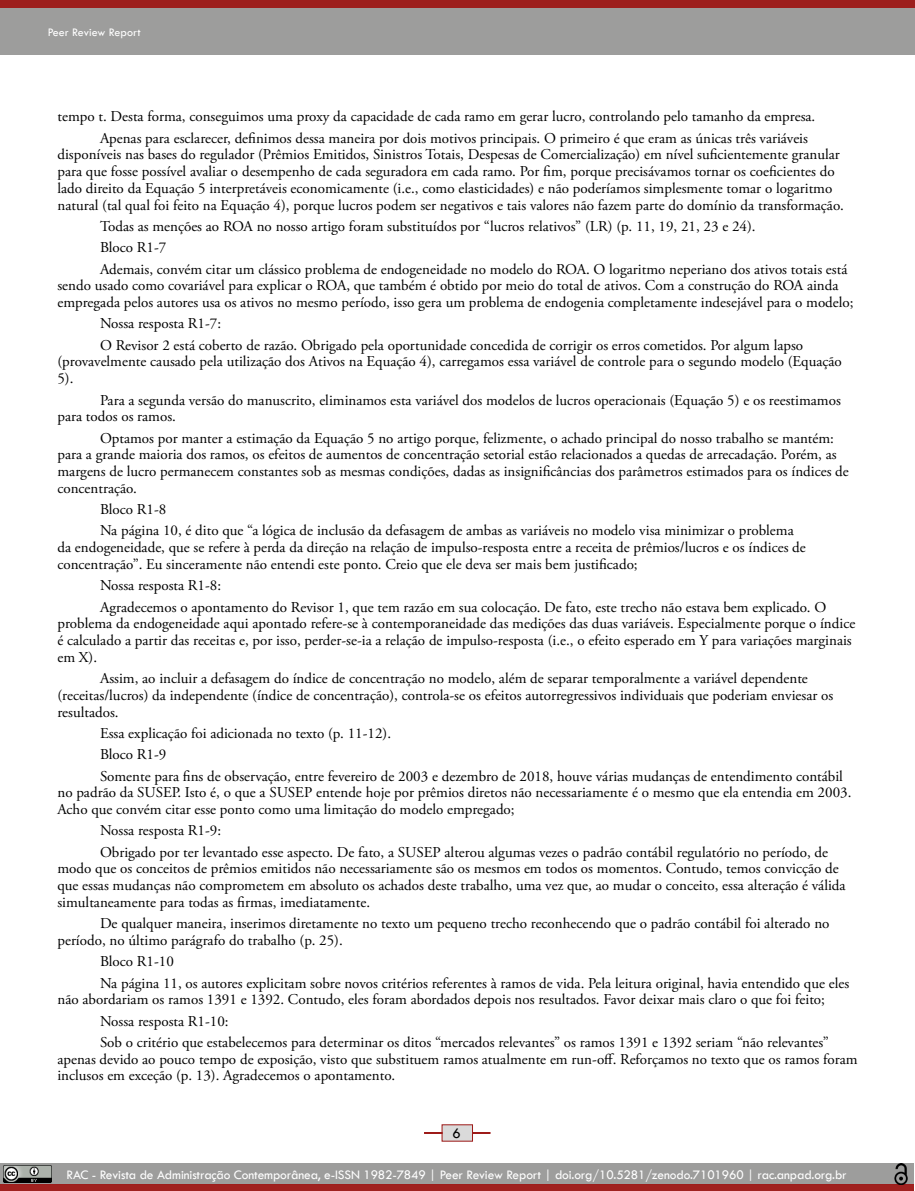
<style>
.page{position:relative;width:915px;height:1191px;background:#fff}
.page>*{position:absolute;margin:0;border:0;box-sizing:border-box;transform-origin:0 0}
.t1{font:15px/16.8px "Adobe Garamond Pro";color:#000}
.t2{font:15px "Tw Cen";color:#000}
.t3{font:13.5px "Tw Cen";letter-spacing:-.01em;color:#fff}
.t4{font:12px "Tw Cen";color:#fff}
</style>
<div class="page">
<svg style="left:424px;top:1124px;width:67px;height:18px"></svg>
<div style="left:0;top:0;width:914px;height:54px;background:#9d9d9c"></div>
<div style="left:0;top:0;width:914px;height:7px;background:#9d1a18"></div>
<div style="left:0;top:1163px;width:913px;height:21px;background:#9d9d9c"></div>
<div style="left:0;top:1184px;width:913px;height:7px;background:#a0211f"></div>
<img style="left:4px;top:1165px;width:48px;height:17px">
<img style="left:894px;top:1163px;width:13px;height:21px">
<p class="t4" style="left:48px;top:25px;width:94px">Peer Review Report</p>
<p class="t1" style="left:100px;top:107px;width:716px;line-height:21.1px;text-indent:-43px">tempo t. Desta forma, conseguimos uma proxy da capacidade de cada ramo em gerar lucro, controlando pelo tamanho da empresa.<br>Apenas para esclarecer, definimos dessa maneira por dois motivos principais. O primeiro é que eram as únicas três variáveis</p>
<p class="t1" style="left:57px;top:147px;width:787px">disponíveis nas bases do regulador (Prêmios Emitidos, Sinistros Totais, Despesas de Comercialização) em nível suficientemente granular para que fosse possível avaliar o desempenho de cada seguradora em cada ramo. Por fim, porque precisávamos tornar os coeficientes do lado direito da Equação 5 interpretáveis economicamente (i.e., como elasticidades) e não poderíamos simplesmente tomar o logaritmo natural (tal qual foi feito na Equação 4), porque lucros podem ser negativos e tais valores não fazem parte do domínio da transformação.</p>
<p class="t1" style="left:100px;top:216px;width:748px;line-height:21.1px">Todas as menções ao ROA no nosso artigo foram substituídos por “lucros relativos” (LR) (p. 11, 19, 21, 23 e 24).<br>Bloco R1-7<br>Ademais, convém citar um clássico problema de endogeneidade no modelo do ROA. O logaritmo neperiano dos ativos totais está</p>
<p class="t1" style="left:57px;top:278px;width:797px">sendo usado como covariável para explicar o ROA, que também é obtido por meio do total de ativos. Com a construção do ROA ainda empregada pelos autores usa os ativos no mesmo período, isso gera um problema de endogenia completamente indesejável para o modelo;</p>
<p class="t1" style="left:100px;top:314px;width:704px;line-height:21.1px">Nossa resposta R1-7:<br>O Revisor 2 está coberto de razão. Obrigado pela oportunidade concedida de corrigir os erros cometidos. Por algum lapso</p>
<p class="t1" style="left:57px;top:354px;width:785px">(provavelmente causado pela utilização dos Ativos na Equação 4), carregamos essa variável de controle para o segundo modelo (Equação<br>5).</p>
<p class="t1" style="left:57px;top:392px;width:784px;text-indent:43px">Para a segunda versão do manuscrito, eliminamos esta variável dos modelos de lucros operacionais (Equação 5) e os reestimamos para todos os ramos.</p>
<p class="t1" style="left:57px;top:430px;width:792px;text-indent:43px">Optamos por manter a estimação da Equação 5 no artigo porque, felizmente, o achado principal do nosso trabalho se mantém: para a grande maioria dos ramos, os efeitos de aumentos de concentração setorial estão relacionados a quedas de arrecadação. Porém, as margens de lucro permanecem constantes sob as mesmas condições, dadas as insignificâncias dos parâmetros estimados para os índices de concentração.</p>
<p class="t1" style="left:100px;top:499px;width:695px;line-height:21.1px">Bloco R1-8<br>Na página 10, é dito que “a lógica de inclusão da defasagem de ambas as variáveis no modelo visa minimizar o problema</p>
<p class="t1" style="left:57px;top:540px;width:749px">da endogeneidade, que se refere à perda da direção na relação de impulso-resposta entre a receita de prêmios/lucros e os índices de concentração”. Eu sinceramente não entendi este ponto. Creio que ele deva ser mais bem justificado;</p>
<p class="t1" style="left:100px;top:575px;width:727px;line-height:21.1px">Nossa resposta R1-8:<br>Agradecemos o apontamento do Revisor 1, que tem razão em sua colocação. De fato, este trecho não estava bem explicado. O</p>
<p class="t1" style="left:57px;top:616px;width:799px">problema da endogeneidade aqui apontado refere-se à contemporaneidade das medições das duas variáveis. Especialmente porque o índice é calculado a partir das receitas e, por isso, perder-se-ia a relação de impulso-resposta (i.e., o efeito esperado em Y para variações marginais em X).</p>
<p class="t1" style="left:57px;top:670px;width:777px;text-indent:43px">Assim, ao incluir a defasagem do índice de concentração no modelo, além de separar temporalmente a variável dependente (receitas/lucros) da independente (índice de concentração), controla-se os efeitos autorregressivos individuais que poderiam enviesar os resultados.</p>
<p class="t1" style="left:100px;top:723px;width:744px;line-height:21.1px">Essa explicação foi adicionada no texto (p. 11-12).<br>Bloco R1-9<br>Somente para fins de observação, entre fevereiro de 2003 e dezembro de 2018, houve várias mudanças de entendimento contábil</p>
<p class="t1" style="left:57px;top:784px;width:795px">no padrão da SUSEP. Isto é, o que a SUSEP entende hoje por prêmios diretos não necessariamente é o mesmo que ela entendia em 2003.<br>Acho que convém citar esse ponto como uma limitação do modelo empregado;</p>
<p class="t1" style="left:100px;top:820px;width:729px;line-height:21.1px">Nossa resposta R1-9:<br>Obrigado por ter levantado esse aspecto. De fato, a SUSEP alterou algumas vezes o padrão contábil regulatório no período, de</p>
<p class="t1" style="left:57px;top:860px;width:789px">modo que os conceitos de prêmios emitidos não necessariamente são os mesmos em todos os momentos. Contudo, temos convicção de que essas mudanças não comprometem em absoluto os achados deste trabalho, uma vez que, ao mudar o conceito, essa alteração é válida simultaneamente para todas as firmas, imediatamente.</p>
<p class="t1" style="left:57px;top:915px;width:773px;text-indent:43px">De qualquer maneira, inserimos diretamente no texto um pequeno trecho reconhecendo que o padrão contábil foi alterado no período, no último parágrafo do trabalho (p. 25).</p>
<p class="t1" style="left:100px;top:951px;width:750px;line-height:21.1px">Bloco R1-10<br>Na página 11, os autores explicitam sobre novos critérios referentes à ramos de vida. Pela leitura original, havia entendido que eles</p>
<p class="t1" style="left:100px;top:989px;width:730px;line-height:21.1px;text-indent:-43px">não abordariam os ramos 1391 e 1392. Contudo, eles foram abordados depois nos resultados. Favor deixar mais claro o que foi feito;<br>Nossa resposta R1-10:<br>Sob o critério que estabelecemos para determinar os ditos “mercados relevantes” os ramos 1391 e 1392 seriam “não relevantes”</p>
<p class="t1" style="left:57px;top:1051px;width:801px">apenas devido ao pouco tempo de exposição, visto que substituem ramos atualmente em run-off. Reforçamos no texto que os ramos foram inclusos em exceção (p. 13). Agradecemos o apontamento.</p>
<p class="t2" style="left:452px;top:1123px;width:10px">6</p>
<p class="t3" style="left:66px;top:1166px;width:781px">RAC - Revista de Administração Contemporânea, e-ISSN 1982-7849 | Peer Review Report | doi.org/10.5281/zenodo.7101960 | rac.anpad.org.br</p>
</div>
